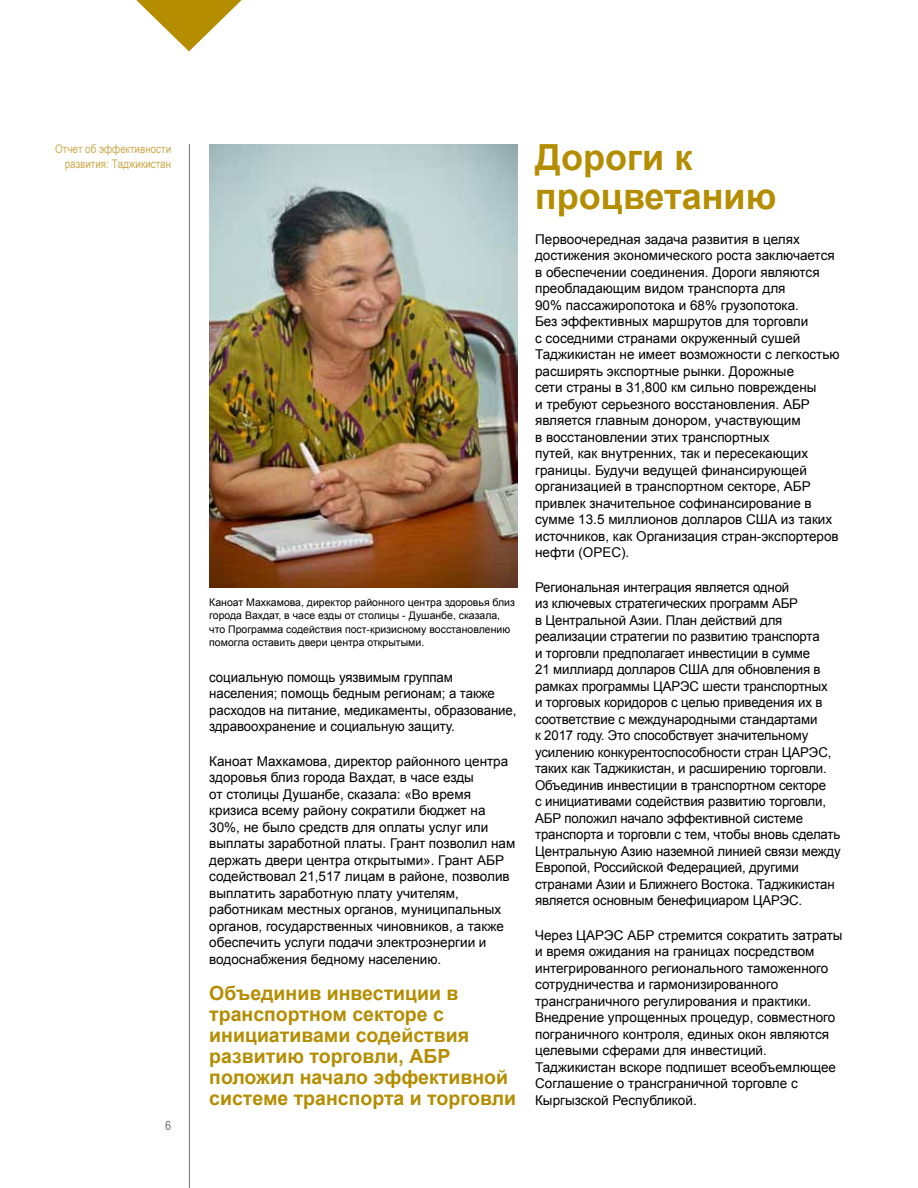
<style>
.page{position:relative;width:918px;height:1188px;background:#fff}
.page>*{position:absolute;margin:0;border:0;box-sizing:border-box;transform-origin:0 0}
.t1{font:700 36px/39px "Arial";color:#b48d00}
.t2{font:700 19.5px/21px "Arial";color:#b48d00}
.t3{font:13.5px/16.5px "Arial";color:#000}
.t4{font:12px/15px "Arial Narrow";color:#ccac51;text-align:right}
.t5{font:condensed 12px "Swiss 721 BT";color:#707172}
.t6{font:10.5px/13.5px "Arial";color:#000}
</style>
<div class="page">
<hr style="left:189px;top:144px;width:1px;height:1044px;background:#707172">
<svg style="left:136px;top:0;width:106px;height:51px"></svg>
<img style="left:209px;top:144px;width:308px;height:444px">
<p class="t4" style="left:55px;top:141px;width:117px">Отчет об эффективности развития: Таджикистан</p>
<p class="t5" style="left:165px;top:1118px;width:7px">6</p>
<p class="t6" style="left:209px;top:595px;width:307px">Каноат Махкамова, директор районного центра здоровья близ города Вахдат, в часе езды от столицы - Душанбе, сказала, что Программа содействия пост-кризисному восстановлению помогла оставить двери центра открытыми.</p>
<p class="t3" style="left:209px;top:669px;width:309px">социальную помощь уязвимым группам населения; помощь бедным регионам; а также расходов на питание, медикаменты, образование, здравоохранение и социальную защиту.</p>
<p class="t3" style="left:209px;top:753px;width:308px">Каноат Махкамова, директор районного центра здоровья близ города Вахдат, в часе езды<br>от столицы Душанбе, сказала: «Во время кризиса всему району сократили бюджет на 30%, не было средств для оплаты услуг или выплаты заработной платы. Грант позволил нам держать двери центра открытыми». Грант АБР содействовал 21,517 лицам в районе, позволив выплатить заработную плату учителям, работникам местных органов, муниципальных органов, государственных чиновников, а также обеспечить услуги подачи электроэнергии и водоснабжения бедному населению.</p>
<h2 class="t2" style="left:209px;top:983px;width:308px">Объединив инвестиции в транспортном секторе с инициативами содействия развитию торговли, АБР положил начало эффективной системе транспорта и торговли</h2>
<h1 class="t1" style="left:535px;top:139px;width:243px">Дороги к процветанию</h1>
<p class="t3" style="left:535px;top:231px;width:306px">Первоочередная задача развития в целях достижения экономического роста заключается в обеспечении соединения. Дороги являются преобладающим видом транспорта для<br>90% пассажиропотока и 68% грузопотока.<br>Без эффективных маршрутов для торговли<br>с соседними странами окруженный сушей Таджикистан не имеет возможности с легкостью расширять экспортные рынки. Дорожные<br>сети страны в 31,800 км сильно повреждены<br>и требуют серьезного восстановления. АБР является главным донором, участвующим<br>в восстановлении этих транспортных<br>путей, как внутренних, так и пересекающих границы. Будучи ведущей финансирующей организацией в транспортном секторе, АБР привлек значительное софинансирование в сумме 13.5 миллионов долларов США из таких источников, как Организация стран-экспортеров нефти (OPEC).</p>
<p class="t3" style="left:535px;top:579px;width:307px">Региональная интеграция является одной<br>из ключевых стратегических программ АБР<br>в Центральной Азии. План действий для реализации стратегии по развитию транспорта<br>и торговли предполагает инвестиции в сумме<br>21 миллиард долларов США для обновления в рамках программы ЦАРЭС шести транспортных<br>и торговых коридоров с целью приведения их в соответствие с международными стандартами<br>к 2017 году. Это способствует значительному усилению конкурентоспособности стран ЦАРЭС, таких как Таджикистан, и расширению торговли.<br>Объединив инвестиции в транспортном секторе<br>с инициативами содействия развитию торговли, АБР положил начало эффективной системе транспорта и торговли с тем, чтобы вновь сделать Центральную Азию наземной линией связи между Европой, Российской Федерацией, другими странами Азии и Ближнего Востока. Таджикистан является основным бенефициаром ЦАРЭС.</p>
<p class="t3" style="left:535px;top:927px;width:309px">Через ЦАРЭС АБР стремится сократить затраты и время ожидания на границах посредством интегрированного регионального таможенного сотрудничества и гармонизированного трансграничного регулирования и практики.<br>Внедрение упрощенных процедур, совместного пограничного контроля, единых окон являются целевыми сферами для инвестиций.<br>Таджикистан вскоре подпишет всеобъемлющее Соглашение о трансграничной торговле с Кыргызской Республикой.</p>
</div>
